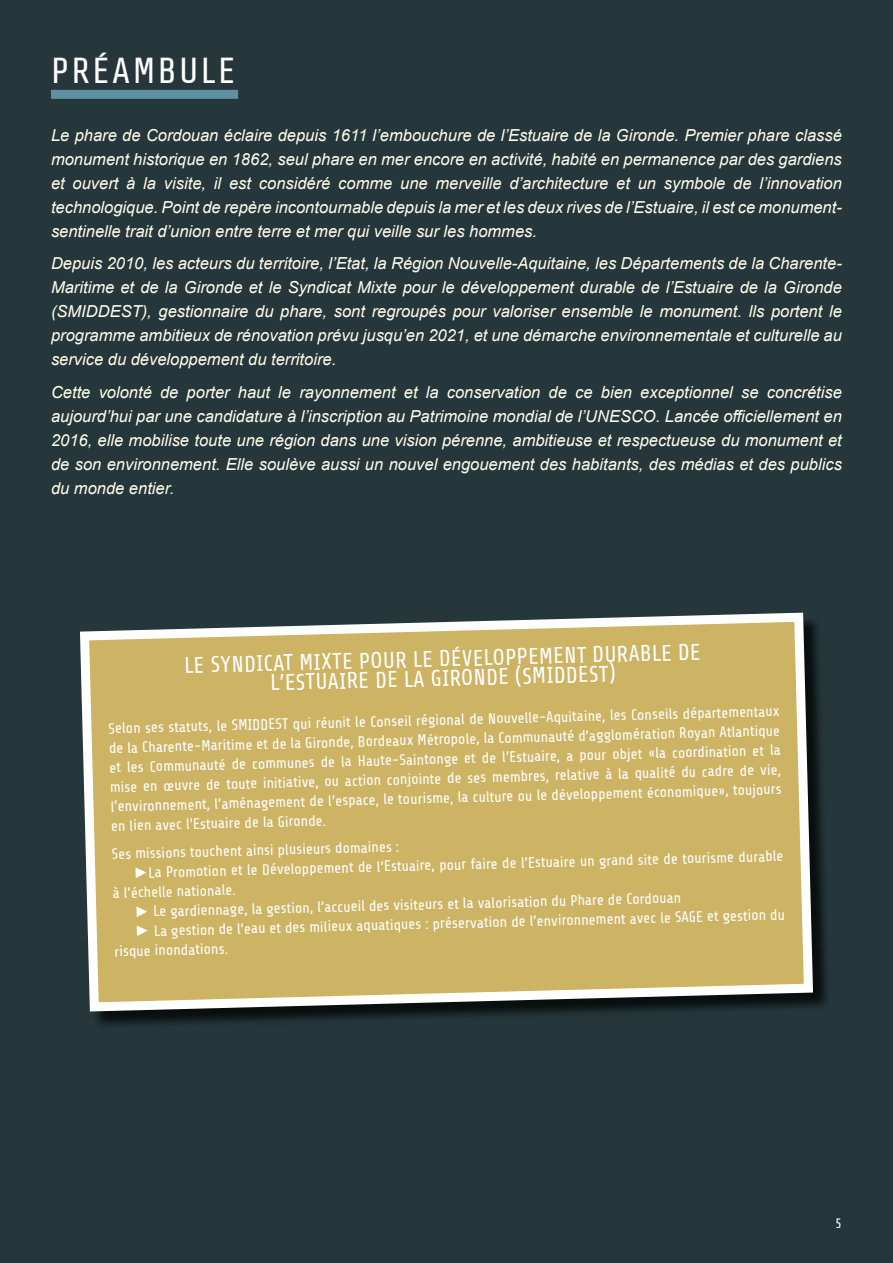
<style>
.page{position:relative;width:893px;height:1263px;background:#25373a}
.page>*{position:absolute;margin:0;border:0;box-sizing:border-box;transform-origin:0 0}
.t1{font:36px "Share Tech";letter-spacing:.07em;color:#fff}
.t2{font:22.65px/19.5px "Share";color:#fff;text-align:center}
.t3{font:italic 16.5px/24px "Arial";color:#fffdec;text-align:justify}
.t4{font:15.15px/19.5px "Share Tech";color:#fff}
.t5{font:13.5px "Share Tech";color:#fff}
</style>
<div class="page">
<div style="left:51px;top:90px;width:187px;height:9px;background:#5e91a3"></div>
<div style="left:83px;top:615px;width:748px;height:415px;background:#000;opacity:.75"></div>
<svg style="left:80px;top:612px;width:738px;height:404px;background:#c2ac69"></svg>
<h1 class="t1" style="left:51px;top:52px;width:186px">PRÉAMBULE</h1>
<p class="t3" style="left:51px;top:123px;width:792px">Le phare de Cordouan éclaire depuis 1611 l’embouchure de l’Estuaire de la Gironde. Premier phare classé monument historique en 1862, seul phare en mer encore en activité, habité en permanence par des gardiens et ouvert à la visite, il est considéré comme une merveille d’architecture et un symbole de l’innovation technologique. Point de repère incontournable depuis la mer et les deux rives de l’Estuaire, il est ce monument&shy;sentinelle trait d’union entre terre et mer qui veille sur les hommes.</p>
<p class="t3" style="left:51px;top:252px;width:792px">Depuis 2010, les acteurs du territoire, l’Etat, la Région Nouvelle-Aquitaine, les Départements de la Charente-Maritime et de la Gironde et le Syndicat Mixte pour le développement durable de l’Estuaire de la Gironde (SMIDDEST), gestionnaire du phare, sont regroupés pour valoriser ensemble le monument. lls portent le programme ambitieux de rénovation prévu jusqu’en 2021, et une démarche environnementale et culturelle au service du développement du territoire.</p>
<p class="t3" style="left:51px;top:380px;width:792px">Cette volonté de porter haut le rayonnement et la conservation de ce bien exceptionnel se concrétise aujourd’hui par une candidature à l’inscription au Patrimoine mondial de l’UNESCO. Lancée officiellement en 2016, elle mobilise toute une région dans une vision pérenne, ambitieuse et respectueuse du monument et de son environnement. Elle soulève aussi un nouvel engouement des habitants, des médias et des publics du monde entier.</p>
<h2 class="t2" style="left:184px;top:659px;width:518px;rotate:-2deg">LE SYNDICAT MIXTE POUR LE DÉVELOPPEMENT DURABLE DE<br>L’ESTUAIRE DE LA GIRONDE (SMIDDEST)</h2>
<p class="t4" style="left:108px;top:722px;width:674px;text-align:justify;rotate:-2deg">Selon ses statuts, le SMIDDEST qui réunit le Conseil régional de Nouvelle-Aquitaine, les Conseils départementaux de la Charente-Maritime et de la Gironde, Bordeaux Métropole, la Communauté d’agglomération Royan Atlantique et les Communauté de communes de la Haute-Saintonge et de l’Estuaire, a pour objet «la coordination et la mise en œuvre de toute initiative, ou action conjointe de ses membres, relative à la qualité du cadre de vie, l’environnement, l’aménagement de l’espace, le tourisme, la culture ou le développement économique», toujours</p>
<p class="t4" style="left:110px;top:813px;width:289px;line-height:28.3px;rotate:-2deg">en lien avec l’Estuaire de la Gironde.<br>Ses missions touchent ainsi plusieurs domaines :</p>
<p class="t4" style="left:112px;top:868px;width:673px;line-height:17px;text-indent:21px;rotate:-2deg"><sup>►</sup>La Promotion et le Développement de l’Estuaire, pour faire de l’Estuaire un grand site de tourisme durable à l’échelle nationale.</p>
<p class="t4" style="left:134px;top:905px;width:651px;line-height:20px;rotate:-2deg"><sup>►</sup> Le gardiennage, la gestion, l’accueil des visiteurs et la valorisation du Phare de Cordouan<br><sup>►</sup> La gestion de l’eau et des milieux aquatiques : préservation de l’environnement avec le SAGE et gestion du</p>
<p class="t4" style="left:114px;top:942px;width:115px;rotate:-2deg">risque inondations.</p>
<p class="t5" style="left:836px;top:1216px;width:8px">5</p>
</div>
